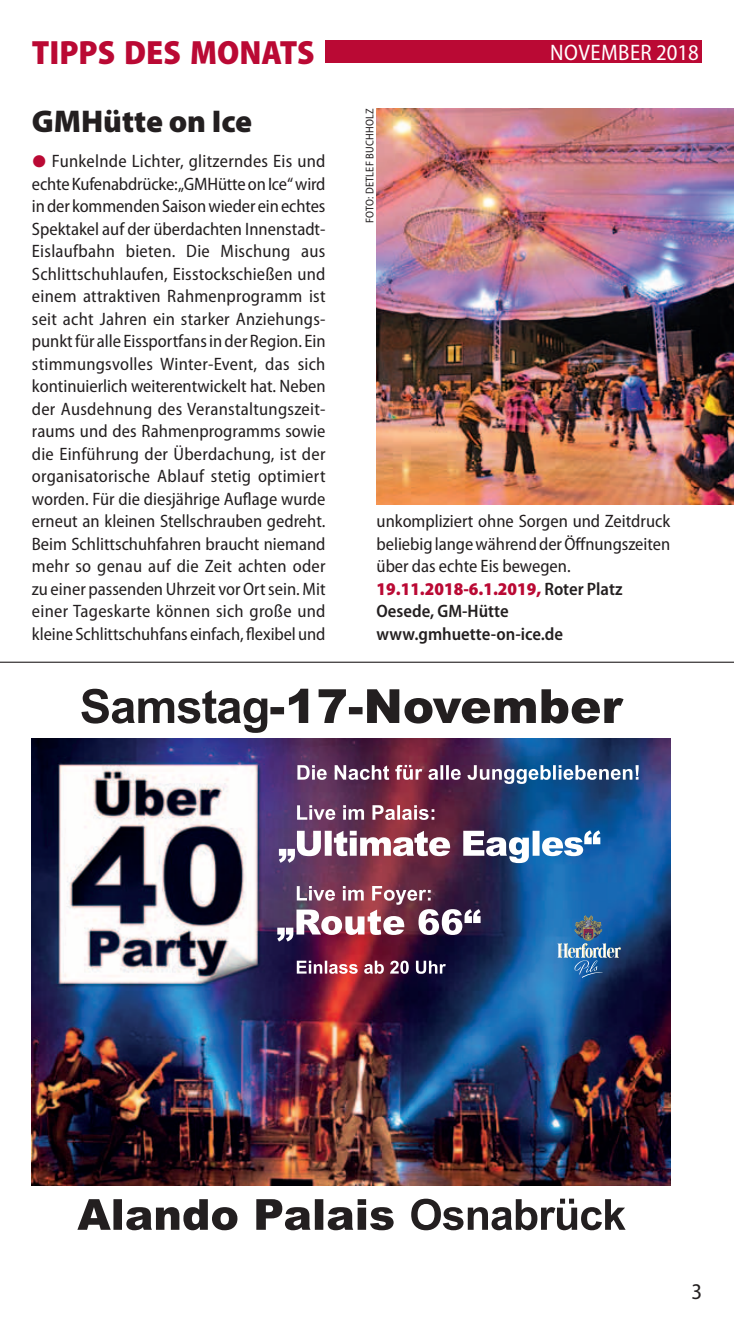
<style>
.page{position:relative;width:734px;height:1340px;background:#fff}
.page>*{position:absolute;margin:0;border:0;box-sizing:border-box;transform-origin:0 0}
.t1{font:900 semi-condensed 33.75px "Myriad Pro";color:#ba0934}
.t2{font:900 31.5px "Myriad Pro";color:#231f20}
.t3{font:semi-condensed 22.5px "Myriad Pro";letter-spacing:.02em;color:#fff}
.t4{font:semi-condensed 22.5px "Myriad Pro";color:#231f20}
.t5{font:semi-condensed 18px/22.5px "Myriad Pro";color:#231f20;text-align:justify}
.t6{font:semi-condensed 11.25px "Myriad Pro";letter-spacing:.02em;color:#231f20}
.s1{font-family:"Blickfang";font-stretch:normal;color:#ba0934}
.s2{font-weight:900;color:#ba0934}
.s3{font-weight:600}
</style>
<div class="page">
<div style="left:325px;top:40px;width:377px;height:23px;background:#ba0934"></div>
<hr style="left:0;top:661px;width:733px;height:1px;background:#231f20">
<img style="left:376px;top:108px;width:357px;height:396px">
<img style="left:32px;top:738px;width:638px;height:447px">
<svg style="left:557px;top:915px;width:63px;height:62px;background:#4075a5"></svg>
<svg style="left:81px;top:688px;width:542px;height:45px"></svg>
<svg style="left:77px;top:1198px;width:548px;height:32px"></svg>
<img style="left:277px;top:886px;width:203px;height:55px">
<svg style="left:279px;top:830px;width:321px;height:33px"></svg>
<svg style="left:297px;top:805px;width:137px;height:15px"></svg>
<img style="left:297px;top:765px;width:341px;height:19px">
<svg style="left:297px;top:960px;width:149px;height:13px"></svg>
<p class="t1" style="left:32px;top:32px;width:284px">TIPPS DES MONATS</p>
<p class="t3" style="left:550px;top:44px;width:150px">NOVEMBER 2018</p>
<p class="t2" style="left:32px;top:109px;width:222px">GMHütte on Ice</p>
<p class="t5" style="left:32px;top:151px;width:295px"><span class="s1">A</span> Funkelnde Lichter, glitzerndes Eis und echte Kufenabdrücke: „GMHütte on Ice“ wird in der kommenden Saison wieder ein echtes Spektakel auf der überdachten Innenstadt-Eislaufbahn bieten. Die Mischung aus Schlittschuhlaufen, Eisstockschießen und einem attraktiven Rahmenprogramm ist seit acht Jahren ein starker Anziehungs&shy;punkt für alle Eissportfans in der Region. Ein stimmungsvolles Winter-Event, das sich kontinuierlich weiterentwickelt hat. Neben der Ausdehnung des Veranstaltungszeit - raums und des Rahmenprogramms sowie die Einführung der Überdachung, ist der organisatorische Ablauf stetig optimiert worden. Für die diesjährige Auflage wurde erneut an kleinen Stellschrauben gedreht.<br>Beim Schlittschuhfahren braucht niemand mehr so genau auf die Zeit achten oder zu einer passenden Uhrzeit vor Ort sein. Mit einer Tageskarte können sich große und kleine Schlittschuhfans einfach, flexibel und</p>
<p class="t6" style="left:365px;top:223px;width:116px;rotate:-90deg">FOTO: DETLEF BUCHHOLZ</p>
<p class="t5" style="left:376px;top:511px;width:295px;text-align:left">unkompliziert ohne Sorgen und Zeitdruck beliebig lange während der Öffnungszeiten über das echte Eis bewegen.<br><span class="s2">19.11.2018-6.1.2019,</span> <span class="s3">Roter Platz<br>Oesede, GM-Hütte www.gmhuette-on-ice.de</span></p>
<p class="t4" style="left:691px;top:1283px;width:12px">3</p>
</div>
